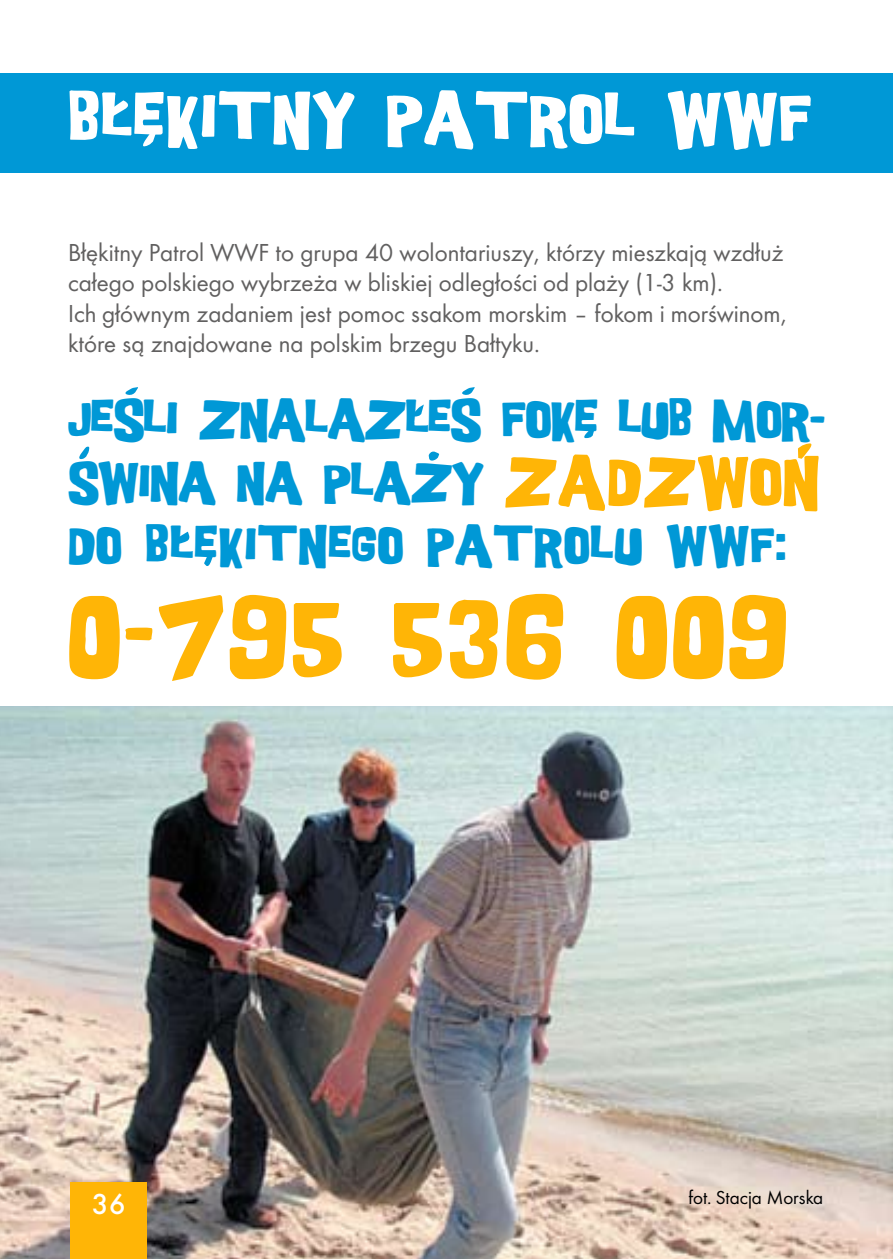
<style>
.page{position:relative;width:893px;height:1259px;background:#fff}
.page>*{position:absolute;margin:0;border:0;box-sizing:border-box;transform-origin:0 0}
.t1{font:87px "Good Girl";letter-spacing:.05em;color:#ffb506}
.t2{font:60px "Good Girl";letter-spacing:.03em;color:#fff}
.t3{font:45px/63px "Good Girl";color:#0098d6}
.t4{font:500 30px "Futura TOT";color:#fff}
.t5{font:25.5px/30.6px "Futura TOT Boo";color:#616060}
.t6{font:19.5px "Futura TOT Boo";color:#000}
.s1{font-size:57px;color:#ffb506}
</style>
<div class="page">
<img style="left:0;top:706px;width:893px;height:553px">
<div style="left:0;top:74px;width:893px;height:99px;background:#0098d6"></div>
<svg style="left:798px;top:443px;width:14px;height:16px"></svg>
<svg style="left:175px;top:531px;width:15px;height:13px"></svg>
<svg style="left:204px;top:550px;width:10px;height:16px"></svg>
<svg style="left:428px;top:451px;width:11px;height:10px"></svg>
<svg style="left:125px;top:387px;width:13px;height:8px"></svg>
<svg style="left:462px;top:387px;width:13px;height:8px"></svg>
<svg style="left:412px;top:404px;width:12px;height:12px"></svg>
<svg style="left:584px;top:426px;width:11px;height:12px"></svg>
<svg style="left:106px;top:100px;width:22px;height:18px"></svg>
<svg style="left:143px;top:131px;width:14px;height:16px"></svg>
<svg style="left:79px;top:446px;width:11px;height:13px"></svg>
<div style="left:71px;top:1182px;width:76px;height:77px;background:#ffb506"></div>
<h2 class="t2" style="left:68px;top:90px;width:746px">BLEKITNY PATROL WWF</h2>
<p class="t5" style="left:68px;top:237px;width:720px">Błękitny Patrol WWF to grupa 40 wolontariuszy, którzy mieszkają wzdłuż całego polskiego wybrzeża w bliskiej odległości od plaży (1-3 km).<br>Ich głównym zadaniem jest pomoc ssakom morskim – fokom i morświnom, które są znajdowane na polskim brzegu Bałtyku.</p>
<h3 class="t3" style="left:68px;top:390px;width:758px">JESLI ZNALAZLES FOKE LUB MOR-<br>SWINA NA PLAZY <span class="s1">ZADZWON<br></span>DO BLEKITNEGO PATROLU WWF:</h3>
<h1 class="t1" style="left:68px;top:592px;width:720px">0-795 536 009</h1>
<p class="t4" style="left:92px;top:1186px;width:36px">36</p>
<p class="t6" style="left:688px;top:1185px;width:136px">fot. Stacja Morska</p>
</div>
